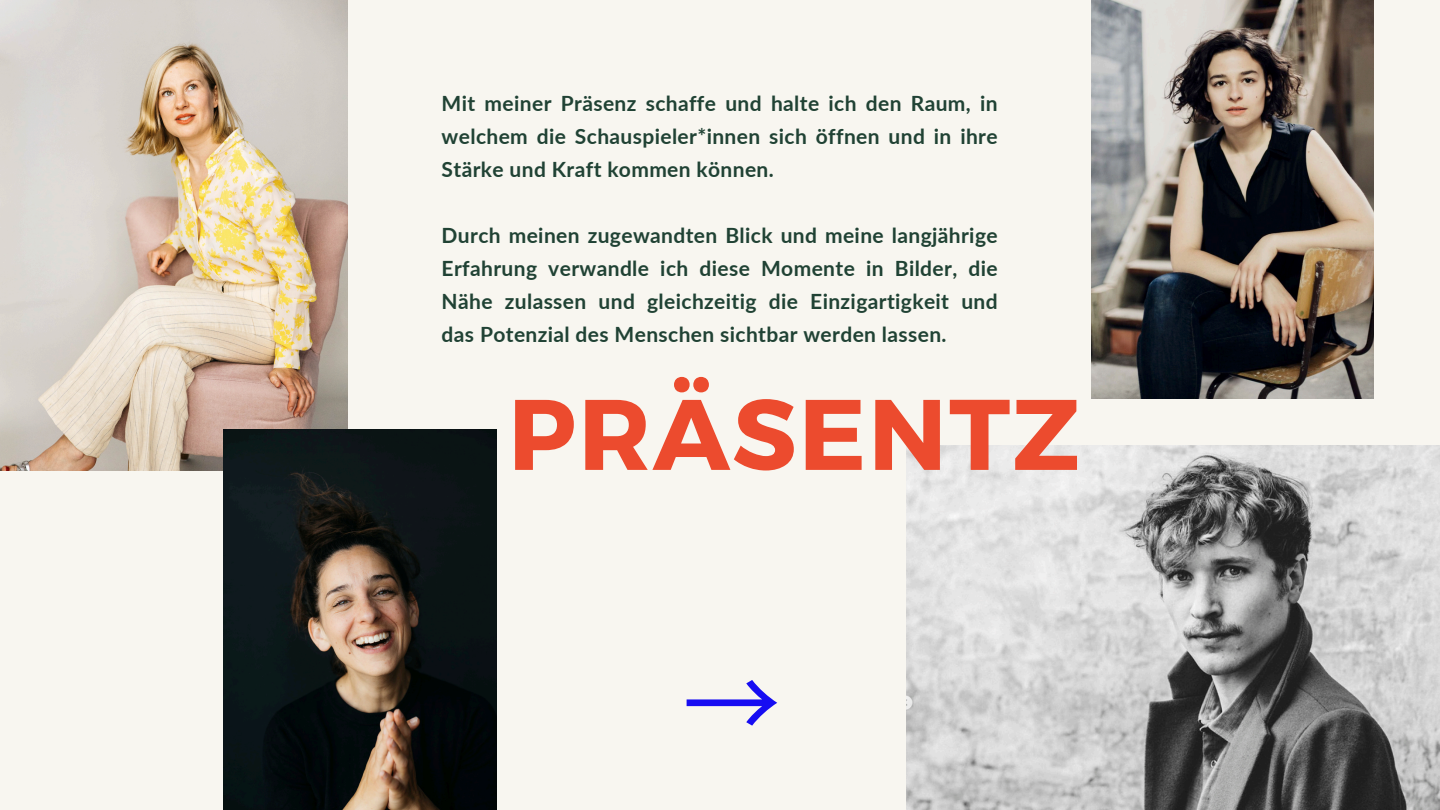
<style>
.page{position:relative;width:1440px;height:810px;background:#f8f6f0}
.page>*{position:absolute;margin:0;border:0;box-sizing:border-box;transform-origin:0 0}
.t1{font:700 100px "Montserrat";letter-spacing:.02em;color:#ec4b2e}
.t2{font:98px "Noto Sans CJ Ksc";color:#170df2}
.t3{font:700 21px/33px "Lato";letter-spacing:.02em;color:#204234;text-align:justify}
</style>
<div class="page">
<img style="left:1092px;top:0;width:282px;height:399px">
<img style="left:0;top:0;width:348px;height:470px">
<img style="left:224px;top:430px;width:272px;height:380px">
<img style="left:906px;top:445px;width:534px;height:365px">
<p class="t3" style="left:442px;top:87px;width:558px">Mit meiner Präsenz schaffe und halte ich den Raum, in welchem die Schauspieler*innen sich öffnen und in ihre Stärke und Kraft kommen können.</p>
<p class="t3" style="left:442px;top:219px;width:558px">Durch meinen zugewandten Blick und meine langjährige Erfahrung verwandle ich diese Momente in Bilder, die Nähe zulassen und gleichzeitig die Einzigartigkeit und das Potenzial des Menschen sichtbar werden lassen.</p>
<h1 class="t1" style="left:508px;top:369px;width:573px">PRÄSENTZ</h1>
<p class="t2" style="left:683px;top:626px;width:100px">→</p>
</div>
